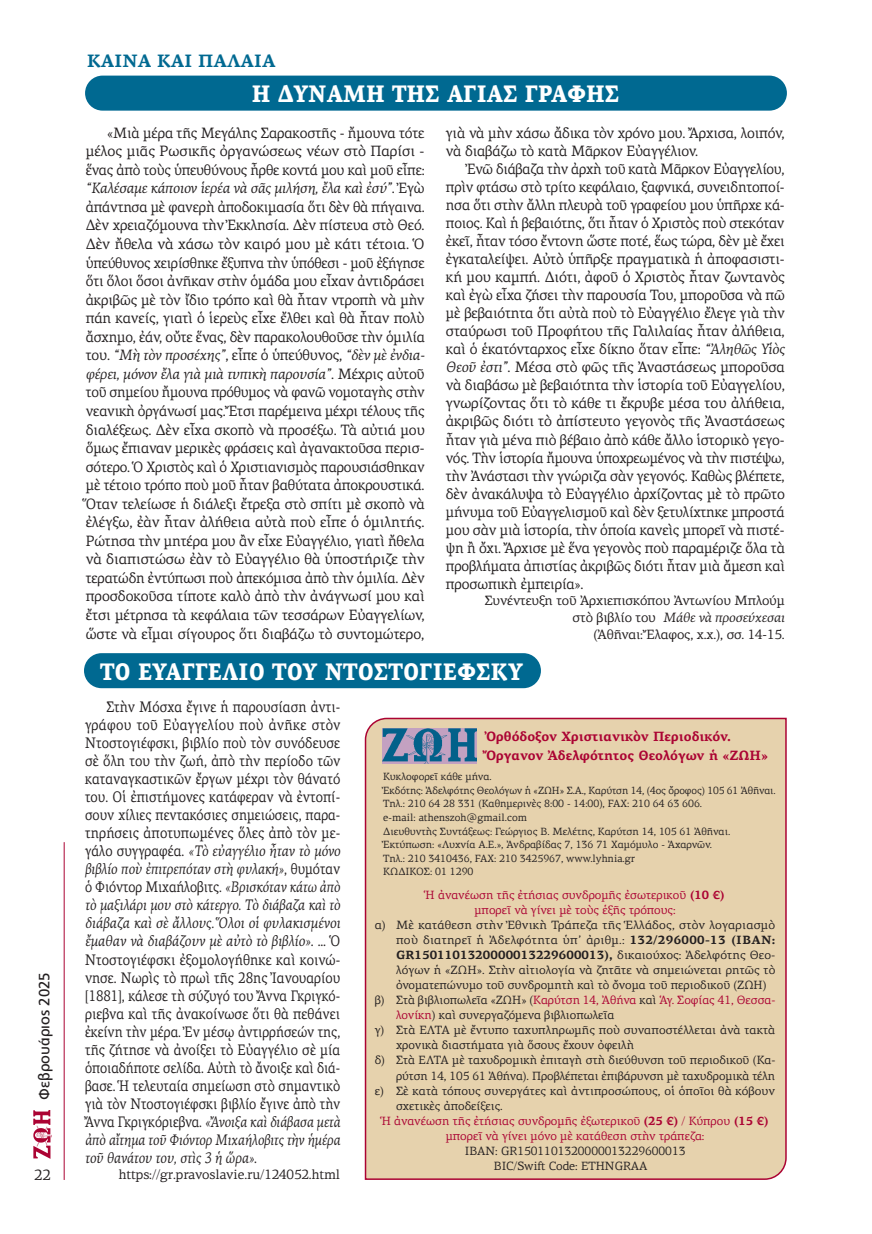
<style>
.page{position:relative;width:872px;height:1234px;background:#fff}
.page>*{position:absolute;margin:0;border:0;box-sizing:border-box;transform-origin:0 0}
.t1{font:900 24px "PF Agora Serif Pro";color:#fff;scale:.87 1}
.t2{font:700 18px "PF Agora Serif Pro";color:#006991}
.t3{font:15.3px/18px "PF Agora Serif Pro";color:#231f20;text-align:justify;scale:.87 1}
.t4{font:15px/18.6px "PF Agora Serif Pro";letter-spacing:-.01em;color:#231f20;text-align:justify;scale:.95 1}
.t5{font:15px/18px "PF Agora Serif Pro";letter-spacing:-.01em;color:#231f20;text-align:justify;scale:.93 1}
.t6{font:15px "PF Catalog Poly";color:#231f20}
.t7{font:15px "PF Agora Serif Pro";letter-spacing:-.01em;color:#231f20}
.t8{font:13.5px/16.5px "PF Agora Serif Pro";letter-spacing:-.01em;color:#231f20;text-align:right}
.t9{font:700 13.5px/19.6px "PF Agora Serif Pro";color:#ab0333}
.t10{font:12px/15px "PF Agora Serif Pro";color:#231f20}
.t11{font:12px/15px "PF Agora Serif Pro";color:#ab0333;text-align:center}
.t12{font:700 12px "PF Agora Serif Pro";letter-spacing:.01em;color:#231f20}
.t13{font:12px "PF Agora Serif Pro";letter-spacing:.025em;color:#231f20}
.t14{font:10.5px/13.5px "PF Agora Serif Pro";color:#231f20}
.s1{font-style:italic}
.s2{font-weight:700}
.s3{font-weight:400}
.s4{color:#231f20}
.s5{color:#ab0333}
</style>
<div class="page">
<hr style="left:64px;top:842px;width:1px;height:337px;background:#ab0333">
<img style="left:33px;top:1110px;width:19px;height:48px">
<div style="left:364px;top:717px;width:423px;height:463px;background:#e6d2ad"></div>
<svg style="left:382px;top:728px;width:99px;height:35px"></svg>
<img style="left:382px;top:728px;width:94px;height:34px">
<div style="left:85px;top:76px;width:702px;height:35px;background:#006991;border-radius:18px"></div>
<div style="left:84px;top:653px;width:457px;height:35px;background:#006991;border-radius:18px"></div>
<p class="t6" style="left:36px;top:1099px;width:129px;rotate:-90deg">Φεβρουάριος 2025</p>
<p class="t7" style="left:34px;top:1165px;width:18px">22</p>
<p class="t2" style="left:87px;top:49px;width:190px">ΚΑΙΝΑ ΚΑΙ ΠΑΛΑΙΑ</p>
<h1 class="t1" style="left:252px;top:78px;width:424px">Η ΔΥΝΑΜΗ ΤΗΣ ΑΓΙΑΣ ΓΡΑΦΗΣ</h1>
<p class="t4" style="left:86px;top:123px;width:358px;text-indent:21px">«Μιὰ μέρα τῆς Μεγάλης Σαρακοστῆς - ἤμουνα τότε μέλος μιᾶς Ρωσικῆς ὀργανώσεως νέων στὸ Παρίσι - ἕνας ἀπὸ τοὺς ὑπευθύνους ἦρθε κοντά μου καὶ μοῦ εἶπε: <span class="s1">“Καλέσαμε κάποιον ἱερέα νὰ σᾶς μιλήση, ἔλα καὶ ἐσύ”</span>. Ἐγὼ ἀπάντησα μὲ φανερὴ ἀποδοκιμασία ὅτι δὲν θὰ πήγαινα.<br>Δὲν χρειαζόμουνα τὴν Ἐκκλησία. Δὲν πίστευα στὸ Θεό.<br>Δὲν ἤθελα νὰ χάσω τὸν καιρό μου μὲ κάτι τέτοια. Ὁ ὑπεύθυνος χειρίσθηκε ἔξυπνα τὴν ὑπόθεσι - μοῦ ἐξήγησε ὅτι ὅλοι ὅσοι ἀνῆκαν στὴν ὁμάδα μου εἶχαν ἀντιδράσει ἀκριβῶς μὲ τὸν ἴδιο τρόπο καὶ θὰ ἦταν ντροπὴ νὰ μὴν πάη κανείς, γιατὶ ὁ ἱερεὺς εἶχε ἔλθει καὶ θὰ ἦταν πολὺ ἄσχημο, ἐάν, οὔτε ἕνας, δὲν παρακολουθοῦσε τὴν ὁμιλία του. <span class="s1">“Μὴ τὸν προσέχης”</span>, εἶπε ὁ ὑπεύθυνος, <span class="s1">“δὲν μὲ ἐνδια&shy;φέρει, μόνον ἔλα γιὰ μιὰ τυπικὴ παρουσία”</span>. Μέχρις αὐτοῦ τοῦ σημείου ἤμουνα πρόθυμος νὰ φανῶ νομοταγὴς στὴν νεανικὴ ὀργάνωσί μας. Ἔτσι παρέμεινα μέχρι τέλους τῆς διαλέξεως. Δὲν εἶχα σκοπὸ νὰ προσέξω. Τὰ αὐτιά μου ὅμως ἔπιαναν μερικὲς φράσεις καὶ ἀγανακτοῦσα περισ&shy;σότερο. Ὁ Χριστὸς καὶ ὁ Χριστιανισμὸς παρουσιάσθηκαν μὲ τέτοιο τρόπο ποὺ μοῦ ἦταν βαθύτατα ἀποκρουστικά.<br>Ὅταν τελείωσε ἡ διάλεξι ἔτρεξα στὸ σπίτι μὲ σκοπὸ νὰ ἐλέγξω, ἐὰν ἦταν ἀλήθεια αὐτὰ ποὺ εἶπε ὁ ὁμιλητής.<br>Ρώτησα τὴν μητέρα μου ἂν εἶχε Εὐαγγέλιο, γιατὶ ἤθελα νὰ διαπιστώσω ἐὰν τὸ Εὐαγγέλιο θὰ ὑποστήριζε τὴν τερατώδη ἐντύπωσι ποὺ ἀπεκόμισα ἀπὸ τὴν ὁμιλία. Δὲν προσδοκοῦσα τίποτε καλὸ ἀπὸ τὴν ἀνάγνωσί μου καὶ ἔτσι μέτρησα τὰ κεφάλαια τῶν τεσσάρων Εὐαγγελίων, ὥστε νὰ εἶμαι σίγουρος ὅτι διαβάζω τὸ συντομώτερο,</p>
<p class="t4" style="left:446px;top:123px;width:358px;line-height:18px">γιὰ νὰ μὴν χάσω ἄδικα τὸν χρόνο μου. Ἄρχισα, λοιπόν, νὰ διαβάζω τὸ κατὰ Μᾶρκον Εὐαγγέλιον.</p>
<p class="t5" style="left:446px;top:160px;width:366px;text-indent:21px">Ἐνῶ διάβαζα τὴν ἀρχὴ τοῦ κατὰ Μᾶρκον Εὐαγγελίου, πρὶν φτάσω στὸ τρίτο κεφάλαιο, ξαφνικά, συνειδητοποί&shy;ησα ὅτι στὴν ἄλλη πλευρὰ τοῦ γραφείου μου ὑπῆρχε κά&shy;ποιος. Καὶ ἡ βεβαιότης, ὅτι ἦταν ὁ Χριστὸς ποὺ στεκόταν ἐκεῖ, ἦταν τόσο ἔντονη ὥστε ποτέ, ἕως τώρα, δὲν μὲ ἔχει ἐγκαταλείψει. Αὐτὸ ὑπῆρξε πραγματικὰ ἡ ἀποφασιστι&shy;κή μου καμπή. Διότι, ἀφοῦ ὁ Χριστὸς ἦταν ζωντανὸς καὶ ἐγὼ εἶχα ζήσει τὴν παρουσία Του, μποροῦσα νὰ πῶ μὲ βεβαιότητα ὅτι αὐτὰ ποὺ τὸ Εὐαγγέλιο ἔλεγε γιὰ τὴν σταύρωσι τοῦ Προφήτου τῆς Γαλιλαίας ἦταν ἀλήθεια, καὶ ὁ ἑκατόνταρχος εἶχε δίκηο ὅταν εἶπε: <span class="s1">“Ἀληθῶς Υἱὸς Θεοῦ ἐστι”</span>. Μέσα στὸ φῶς τῆς Ἀναστάσεως μποροῦσα νὰ διαβάσω μὲ βεβαιότητα τὴν ἱστορία τοῦ Εὐαγγελίου, γνωρίζοντας ὅτι τὸ κάθε τι ἔκρυβε μέσα του ἀλήθεια, ἀκριβῶς διότι τὸ ἀπίστευτο γεγονὸς τῆς Ἀναστάσεως ἦταν γιὰ μένα πιὸ βέβαιο ἀπὸ κάθε ἄλλο ἱστορικὸ γεγο&shy;νός. Τὴν ἱστορία ἤμουνα ὑποχρεωμένος νὰ τὴν πιστέψω, τὴν Ἀνάστασι τὴν γνώριζα σὰν γεγονός. Καθὼς βλέπετε, δὲν ἀνακάλυψα τὸ Εὐαγγέλιο ἀρχίζοντας μὲ τὸ πρῶτο μήνυμα τοῦ Εὐαγγελισμοῦ καὶ δὲν ξετυλίχτηκε μπροστά μου σὰν μιὰ ἱστορία, τὴν ὁποία κανεὶς μπορεῖ νὰ πιστέ&shy;ψη ἢ ὄχι. Ἄρχισε μὲ ἕνα γεγονὸς ποὺ παραμέριζε ὅλα τὰ προβλήματα ἀπιστίας ἀκριβῶς διότι ἦταν μιὰ ἄμεση καὶ προσωπικὴ ἐμπειρία».</p>
<p class="t8" style="left:485px;top:592px;width:301px">Συνέντευξη τοῦ Ἀρχιεπισκόπου Ἀντωνίου Μπλούμ στὸ βιβλίο του <span class="s1">Μάθε νὰ προσεύχεσαι<br></span>(Ἀθῆναι: Ἔλαφος, χ.χ.), σσ. 14-15.</p>
<h1 class="t1" style="left:100px;top:656px;width:488px">ΤΟ ΕΥΑΓΓΕΛΙΟ ΤΟΥ ΝΤΟΣΤΟΓΙΕΦΣΚΥ</h1>
<p class="t3" style="left:85px;top:698px;width:295px;text-indent:21px">Στὴν Μόσχα ἔγινε ἡ παρουσίαση ἀντι&shy;γράφου τοῦ Εὐαγγελίου ποὺ ἀνῆκε στὸν Ντοστογιέφσκι, βιβλίο ποὺ τὸν συνόδευσε σὲ ὅλη του τὴν ζωή, ἀπὸ τὴν περίοδο τῶν καταναγκαστικῶν ἔργων μέχρι τὸν θάνατό του. Οἱ ἐπιστήμονες κατάφεραν νὰ ἐντοπί&shy;σουν χίλιες πεντακόσιες σημειώσεις, παρα&shy;τηρήσεις ἀποτυπωμένες ὅλες ἀπὸ τὸν με&shy;γάλο συγγραφέα. <span class="s1">«Τὸ εὐαγγέλιο ἦταν τὸ μόνο βιβλίο ποὺ ἐπιτρεπόταν στὴ φυλακή»</span>, θυμόταν ὁ Φιόντορ Μιχαήλοβιτς. <span class="s1">«Βρισκόταν κάτω ἀπὸ τὸ μαξιλάρι μου στὸ κάτεργο. Τὸ διάβαζα καὶ τὸ διάβαζα καὶ σὲ ἄλλους. Ὅλοι οἱ φυλακισμένοι ἔμαθαν νὰ διαβάζουν μὲ αὐτὸ τὸ βιβλίο»</span>. … Ὁ Ντοστογιέφσκι ἐξομολογήθηκε καὶ κοινώ&shy;νησε. Νωρὶς τὸ πρωὶ τῆς 28ης Ἰανουαρίου [1881], κάλεσε τὴ σύζυγό του Ἄννα Γκριγκό&shy;ριεβνα καὶ τῆς ἀνακοίνωσε ὅτι θὰ πεθάνει ἐκείνη τὴν μέρα. Ἐν μέσῳ ἀντιρρήσεών της, τῆς ζήτησε νὰ ἀνοίξει τὸ Εὐαγγέλιο σὲ μία ὁποιαδήποτε σελίδα. Αὐτὴ τὸ ἄνοιξε καὶ διά&shy;βασε. Ἡ τελευταία σημείωση στὸ σημαντικὸ γιὰ τὸν Ντοστογιέφσκι βιβλίο ἔγινε ἀπὸ τὴν Ἄννα Γκριγκόριεβνα. <span class="s1">«Ἄνοιξα καὶ διάβασα μετὰ ἀπὸ αἴτημα τοῦ Φιόντορ Μιχαήλοβιτς τὴν ἡμέρα τοῦ θανάτου του, στὶς 3 ἡ ὥρα»</span>.</p>
<p class="t8" style="left:119px;top:1165px;width:223px">https://gr.pravoslavie.ru/124052.html</p>
<p class="t9" style="left:486px;top:726px;width:283px">Ὀρθόδοξον Χριστιανικὸν Περιοδικόν.<br>Ὄργανον Ἀδελφότητος Θεολόγων ἡ «ΖΩΗ»</p>
<p class="t14" style="left:383px;top:769px;width:394px">Κυκλοφορεῖ κάθε μήνα.<br>Ἐκδότης: Ἀδελφότης Θεολόγων ἡ «ΖΩΗ» Σ.Α., Καρύτση 14, (4ος ὄροφος) 105 61 Ἀθῆναι.<br>Τηλ.: 210 64 28 331 (Καθημερινὲς 8:00 - 14:00), FAX: 210 64 63 606.<br>e-mail: athenszoh@gmail.com<br>Διευθυντὴς Συντάξεως: Γεώργιος Β. Μελέτης, Καρύτση 14, 105 61 Ἀθῆναι.<br>Ἐκτύπωση: «Λυχνία Α.Ε.», Ἀνδραβίδας 7, 136 71 Χαμόμυλο - Ἀχαρνῶν.<br>Τηλ.: 210 3410436, FAX: 210 3425967, www.lyhnia.gr<br>ΚΩΔΙΚΟΣ: 01 1290</p>
<p class="t11" style="left:425px;top:887px;width:300px">Ἡ ἀνανέωση τῆς ἐτήσιας συνδρομῆς ἐσωτερικοῦ <span class="s2">(10 €) </span>μπορεῖ νὰ γίνει μὲ τοὺς ἑξῆς τρόπους:</p>
<p class="t10" style="left:375px;top:917px;width:402px">α) Μὲ κατάθεση στὴν Ἐθνικὴ Τράπεζα τῆς Ἑλλάδος, στὸν λογαριασμὸ</p>
<p class="t13" style="left:396px;top:932px;width:381px">ποὺ διατηρεῖ ἡ Ἀδελφότητα ὑπ’ ἀριθμ.: <span class="s2">132/296000-13 (ΙΒΑΝ:</span></p>
<p class="t12" style="left:396px;top:947px;width:381px">GR1501101320000013229600013), <span class="s3">δικαιούχος: Ἀδελφότης Θεο-</span></p>
<p class="t10" style="left:396px;top:962px;width:381px">λόγων ἡ «ΖΩΗ». Στὴν αἰτιολογία νὰ ζητᾶτε νὰ σημειώνεται ρητῶς τὸ</p>
<p class="t10" style="left:396px;top:977px;width:372px">ὀνοματεπώνυμο τοῦ συνδρομητὴ καὶ τὸ ὄνομα τοῦ περιοδικοῦ (ΖΩΗ)</p>
<p class="t11" style="left:375px;top:992px;width:402px"><span class="s4">β) Στὰ βιβλιοπωλεῖα «ΖΩΗ» (</span>Καρύτση 14, Ἀθήνα <span class="s4">καὶ</span> Ἁγ. Σοφίας 41, Θεσσα-</p>
<p class="t10" style="left:396px;top:1007px;width:220px"><span class="s5">λονίκη</span>) καὶ συνεργαζόμενα βιβλιοπωλεῖα</p>
<p class="t10" style="left:375px;top:1022px;width:402px">γ) Στὰ ΕΛΤΑ μὲ ἔντυπο ταχυπληρωμῆς ποὺ συναποστέλλεται ἀνὰ τακτὰ</p>
<p class="t10" style="left:396px;top:1037px;width:239px">χρονικὰ διαστήματα γιὰ ὅσους ἔχουν ὀφειλὴ</p>
<p class="t10" style="left:375px;top:1052px;width:402px">δ) Στὰ ΕΛΤΑ μὲ ταχυδρομικὴ ἐπιταγὴ στὴ διεύθυνση τοῦ περιοδικοῦ (Κα-</p>
<p class="t10" style="left:396px;top:1067px;width:380px">ρύτση 14, 105 61 Ἀθήνα). Προβλέπεται ἐπιβάρυνση μὲ ταχυδρομικὰ τέλη</p>
<p class="t10" style="left:375px;top:1082px;width:402px">ε) Σὲ κατὰ τόπους συνεργάτες καὶ ἀντιπροσώπους, οἱ ὁποῖοι θὰ κόβουν</p>
<p class="t10" style="left:396px;top:1097px;width:108px">σχετικὲς ἀποδείξεις.</p>
<p class="t11" style="left:382px;top:1112px;width:388px">Ἡ ἀνανέωση τῆς ἐτήσιας συνδρομῆς ἐξωτερικοῦ <span class="s2">(25 €)</span> / Κύπρου <span class="s2">(15 €)</span></p>
<p class="t11" style="left:446px;top:1127px;width:260px">μπορεῖ νὰ γίνει μόνο μὲ κατάθεση στὴν τράπεζα:</p>
<p class="t10" style="left:494px;top:1142px;width:193px;text-indent:-29px">ΙΒΑΝ: GR1501101320000013229600013<br>BIC/Swift Code: ETHNGRAA</p>
</div>
